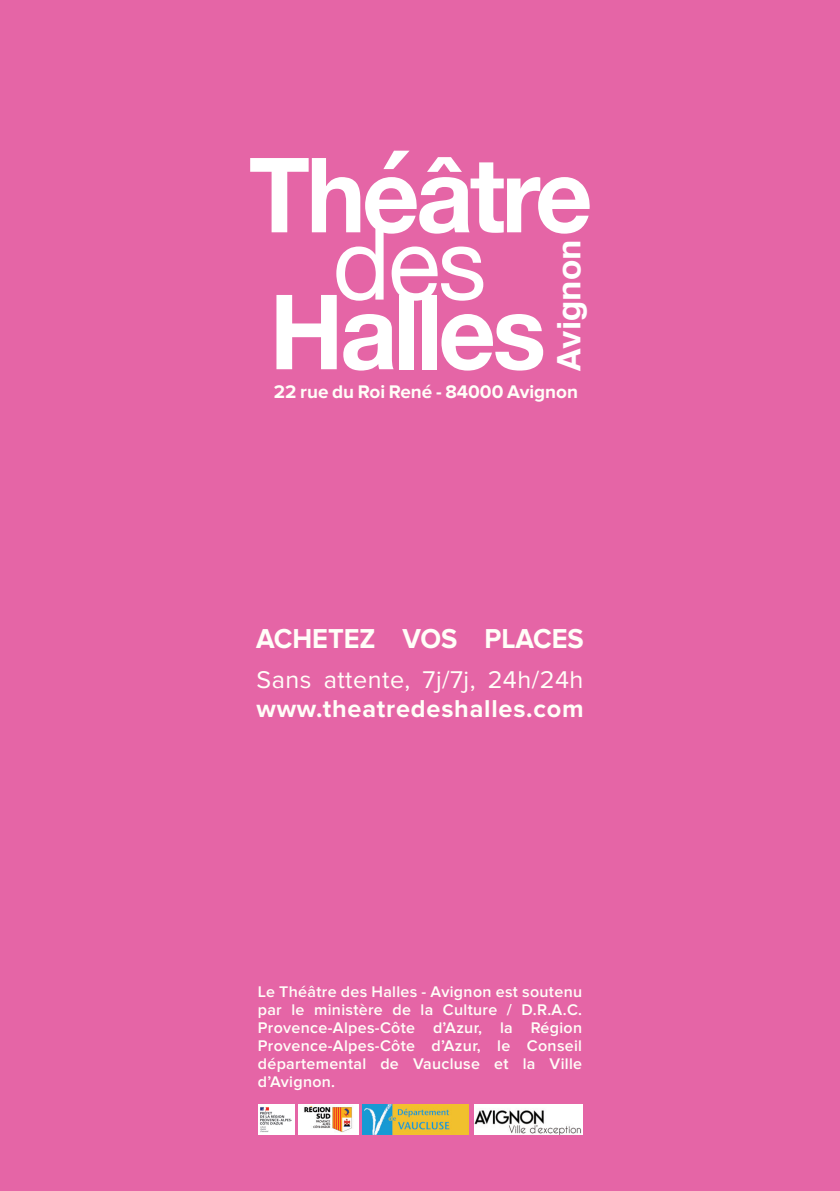
<style>
.page{position:relative;width:840px;height:1191px;background:#fff}
.page>*{position:absolute;margin:0;border:0;box-sizing:border-box;transform-origin:0 0}
.t1{font:700 104px "Helvetica Neue";letter-spacing:-.035em;color:#fff;scale:.96 1}
.t2{font:100.4px "Helvetica Neue";color:#fff;scale:.96 1}
.t3{font:700 32.4px "Helvetica";color:#fff}
.t4{font:700 28.4px "Proxima Nova";color:#fffef8;scale:.95 1}
.t5{font:25.2px "Proxima Nova";letter-spacing:.02em;color:#fffef8}
.t6{font:700 25.2px "Proxima Nova";letter-spacing:.03em;color:#fffef8}
.t7{font:700 19px "Proxima Nova";color:#fffef8}
.t8{font:600 16px/18px "Proxima Nova";letter-spacing:.02em;color:#fffef8;text-align:justify}
</style>
<div class="page">
<div style="left:0;top:0;width:839px;height:1191px;background:#e565a6"></div>
<img style="left:258px;top:1104px;width:36px;height:30px">
<div style="left:298px;top:1104px;width:60px;height:30px;background:#fff"></div>
<img style="left:304px;top:1106px;width:48px;height:26px">
<img style="left:474px;top:1104px;width:108px;height:30px">
<img style="left:362px;top:1104px;width:106px;height:30px">
<p class="t1" style="left:249px;top:114px;width:359px">Théâtre</p>
<p class="t2" style="left:333px;top:191px;width:161px">des</p>
<p class="t3" style="left:542px;top:372px;width:134px;rotate:-90deg">Avignon</p>
<p class="t1" style="left:269px;top:250px;width:289px">Halles</p>
<p class="t7" style="left:274px;top:381px;width:305px">22 rue du Roi René - 84000 Avignon</p>
<p class="t4" style="left:256px;top:622px;width:346px">ACHETEZ VOS PLACES</p>
<p class="t5" style="left:256px;top:665px;width:328px">Sans attente, 7j/7j, 24h/24h</p>
<p class="t6" style="left:256px;top:694px;width:328px">www.theatredeshalles.com</p>
<p class="t8" style="left:258px;top:982px;width:326px">Le Théâtre des Halles - Avignon est soutenu par le ministère de la Culture / D.R.A.C.<br>Provence-Alpes-Côte d’Azur, la Région Provence-Alpes-Côte d’Azur, le Conseil départemental de Vaucluse et la Ville d’Avignon.</p>
</div>
